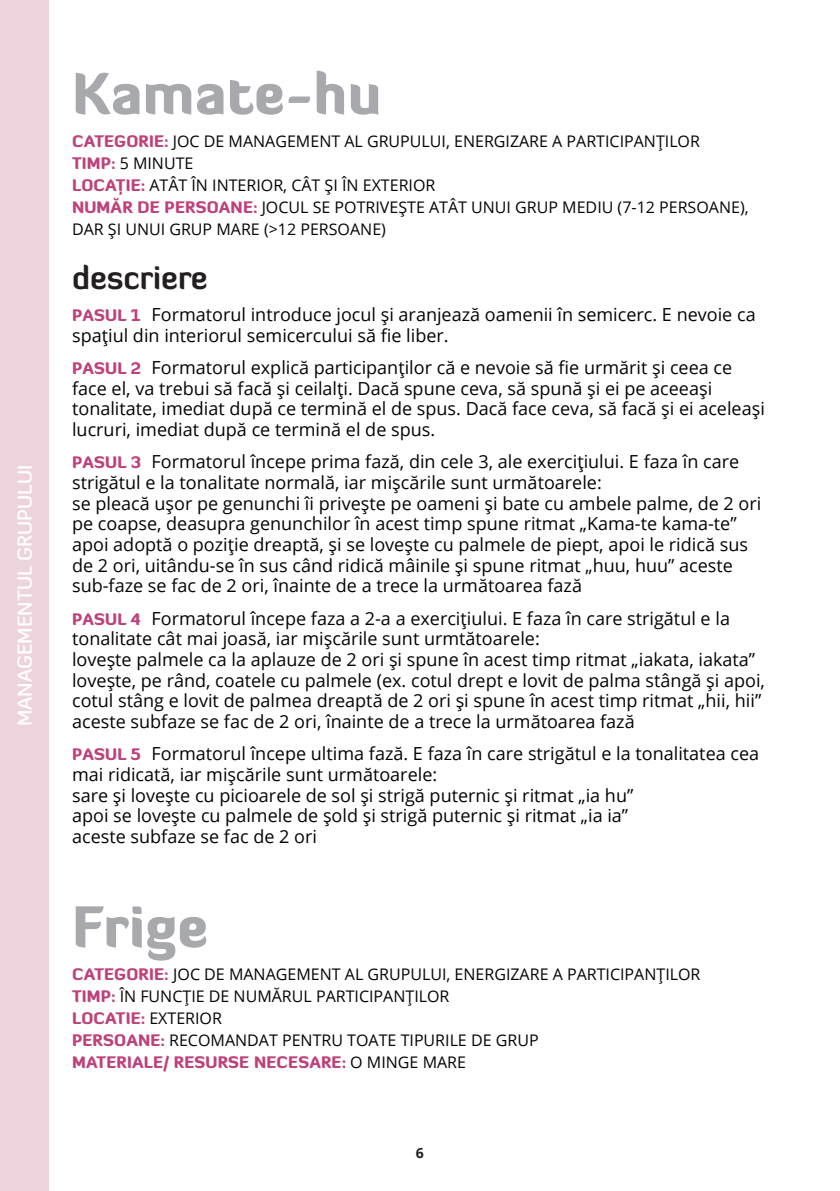
<style>
.page{position:relative;width:840px;height:1191px;background:#fff}
.page>*{position:absolute;margin:0;border:0;box-sizing:border-box;transform-origin:0 0}
.t1{font:900 56px "Diavlo";letter-spacing:.01em;color:#a8a9ad}
.t2{font:700 32px "Diavlo";color:#231f20}
.t3{font:500 20px "Diavlo";color:#fff}
.t4{font:18px/20.8px "Open Sans";color:#040503}
.t5{font:16px/22px "Open Sans";color:#040503}
.t6{font:700 14px "Open Sans";color:#231f20}
.s1{font-family:"Diavlo";font-weight:900;color:#bd417a}
.s2{font-family:"Diavlo";font-weight:900;font-size:16px;color:#bd417a}
</style>
<div class="page">
<div style="left:0;top:0;width:49px;height:1191px;background:#edd4dc"></div>
<p class="t3" style="left:12px;top:728px;width:267px;rotate:-90deg">activităţi managementul</p>
<p class="t3" style="left:12px;top:726px;width:263px;rotate:-90deg">Managementul grupului</p>
<p class="t1" style="left:72px;top:57px;width:310px">KAMATE-HU</p>
<p class="t5" style="left:72px;top:130px;width:677px"><span class="s1">CATEGORIE:</span> joc de management al grupului, energizare a participanților<br><span class="s1">TIMP:</span> 5 minute<br><span class="s1">LOCAȚIE:</span> atât în interior, cât și în exterior<br><span class="s1">NUMĂR DE PERSOANE:</span> Jocul se potrivește atât unui grup mediu (7-12 persoane), dar și unui grup mare (&gt;12 persoane)</p>
<p class="t2" style="left:72px;top:257px;width:137px">descriere</p>
<p class="t4" style="left:72px;top:304px;width:684px"><span class="s2">PASUL 1</span> Formatorul introduce jocul și aranjează oamenii în semicerc. E nevoie ca spațiul din interiorul semicercului să fie liber.</p>
<p class="t4" style="left:72px;top:357px;width:694px"><span class="s2">PASUL 2</span> Formatorul explică participanților că e nevoie să fie urmărit și ceea ce face el, va trebui să facă și ceilalți. Dacă spune ceva, să spună și ei pe aceeași tonalitate, imediat după ce termină el de spus. Dacă face ceva, să facă și ei aceleași lucruri, imediat după ce termină el de spus.</p>
<p class="t4" style="left:72px;top:451px;width:690px"><span class="s2">PASUL 3</span> Formatorul începe prima fază, din cele 3, ale exercițiului. E faza în care strigătul e la tonalitate normală, iar mișcările sunt următoarele:<br>se pleacă ușor pe genunchi îi privește pe oameni și bate cu ambele palme, de 2 ori pe coapse, deasupra genunchilor în acest timp spune ritmat „Kama-te kama-te” apoi adoptă o poziție dreaptă, și se lovește cu palmele de piept, apoi le ridică sus de 2 ori, uitându-se în sus când ridică mâinile și spune ritmat „huu, huu” aceste sub-faze se fac de 2 ori, înainte de a trece la următoarea fază</p>
<p class="t4" style="left:72px;top:607px;width:694px"><span class="s2">PASUL 4</span> Formatorul începe faza a 2-a a exercițiului. E faza în care strigătul e la tonalitate cât mai joasă, iar mișcările sunt urmtătoarele:<br>lovește palmele ca la aplauze de 2 ori și spune în acest timp ritmat „iakata, iakata” lovește, pe rând, coatele cu palmele (ex. cotul drept e lovit de palma stângă și apoi, cotul stâng e lovit de palmea dreaptă de 2 ori și spune în acest timp ritmat „hii, hii” aceste subfaze se fac de 2 ori, înainte de a trece la următoarea fază</p>
<p class="t4" style="left:72px;top:743px;width:688px"><span class="s2">PASUL 5</span> Formatorul începe ultima fază. E faza în care strigătul e la tonalitatea cea mai ridicată, iar mișcările sunt următoarele:<br>sare și lovește cu picioarele de sol și strigă puternic și ritmat „ia hu”<br>apoi se lovește cu palmele de șold și strigă puternic și ritmat „ia ia”<br>aceste subfaze se fac de 2 ori</p>
<p class="t1" style="left:72px;top:890px;width:138px">FRIGE</p>
<p class="t5" style="left:72px;top:963px;width:629px"><span class="s1">CATEGORIE:</span> joc de management al grupului, energizare a participanţilor <span class="s1">TIMP:</span> în funcție de numărul participanților<br><span class="s1">LOCATIE:</span> exterior<br><span class="s1">PERSOAN E:</span> Recomandat pentru toate tipurile de grup<br><span class="s1">MATERIALE/ RESURSE N ECESARE:</span> O minge mare</p>
<p class="t6" style="left:416px;top:1143px;width:9px">6</p>
</div>
